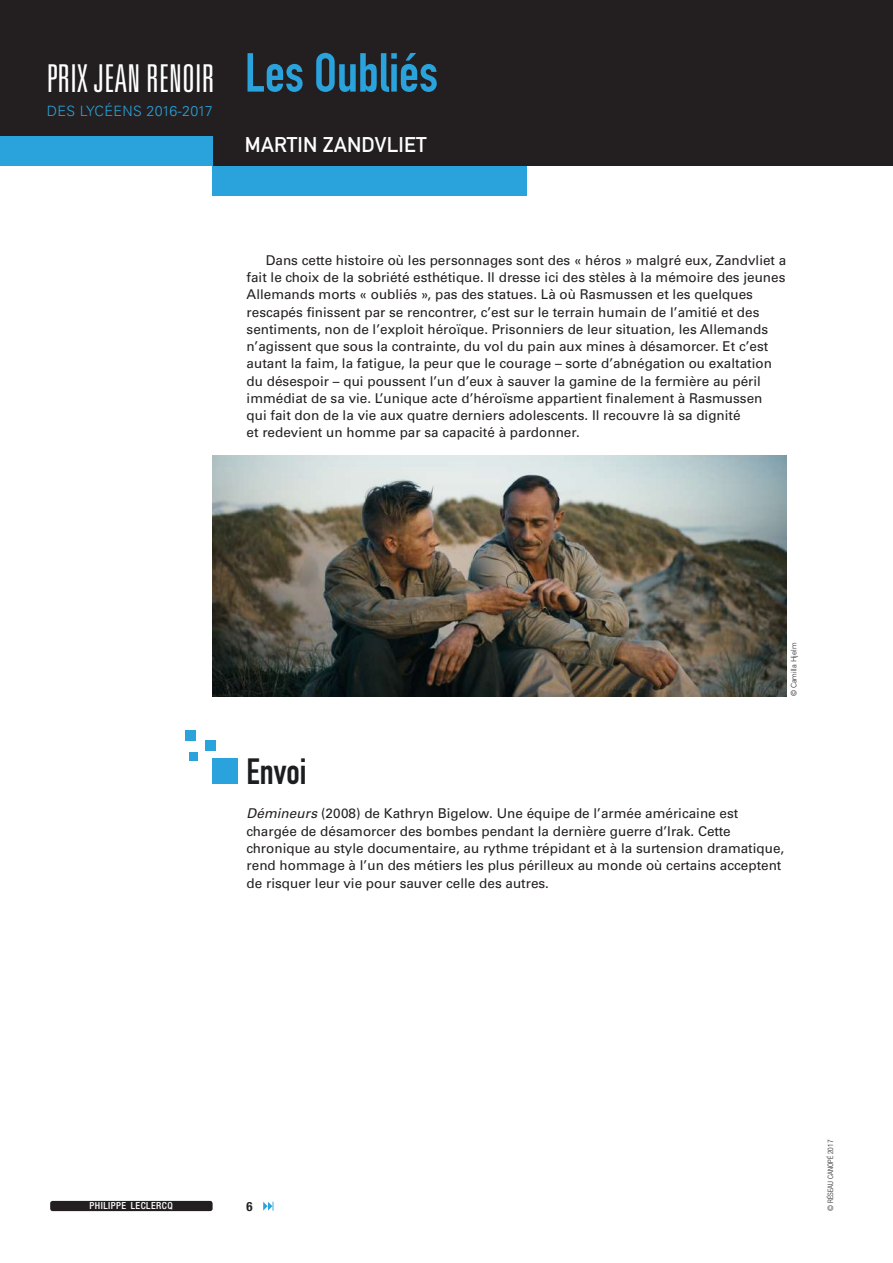
<style>
.page{position:relative;width:893px;height:1263px;background:#fff}
.page>*{position:absolute;margin:0;border:0;box-sizing:border-box;transform-origin:0 0}
.t1{font:54px "DIN Engschrift Std";color:#2aa2db}
.t2{font:300 ultra-condensed 38.4px "Univers LT Std";letter-spacing:.005em;color:#fff}
.t3{font:36px "DIN Engschrift Std";color:#1b1d1f}
.t4{font:21px "DIN Mittelschrift Std";letter-spacing:.01em;color:#fff}
.t5{font:300 14.25px "Univers LT Std";letter-spacing:.025em;color:#2aa2db}
.t6{font:13.5px/17.2px "Univers LT Std";color:#231f20}
.t7{font:700 condensed 12.75px "Helvetica Neue LT Std";color:#231f20}
.t8{font:500 condensed 9.75px "Helvetica Neue LT Std";letter-spacing:.05em;color:#fff}
.t9{font:300 condensed 7.5px "Helvetica Neue LT Std";letter-spacing:.01em;color:#231f20}
.t10{font:300 7.5px "Univers LT Std";color:#231f20}
.s1{font-style:italic}
</style>
<div class="page">
<svg style="left:263px;top:1202px;width:10px;height:8px"></svg>
<div style="left:50px;top:1201px;width:163px;height:10px;background:#231f20;border-radius:3px"></div>
<img style="left:213px;top:456px;width:574px;height:240px">
<div style="left:206px;top:740px;width:10px;height:11px;background:#2aa2db"></div>
<div style="left:185px;top:730px;width:11px;height:10px;background:#2aa2db"></div>
<div style="left:190px;top:752px;width:8px;height:8px;background:#2aa2db"></div>
<div style="left:213px;top:758px;width:25px;height:26px;background:#2aa2db"></div>
<div style="left:0;top:0;width:893px;height:166px;background:#231f20"></div>
<div style="left:0;top:136px;width:213px;height:30px;background:#2aa2db"></div>
<div style="left:213px;top:166px;width:314px;height:30px;background:#2aa2db"></div>
<h2 class="t2" style="left:47px;top:58px;width:169px">PRIX JEAN RENOIR</h2>
<p class="t5" style="left:47px;top:102px;width:168px">DES LYCÉENS 2016-2017</p>
<h1 class="t1" style="left:245px;top:41px;width:195px">Les Oubliés</h1>
<h3 class="t4" style="left:245px;top:132px;width:183px">MARTIN ZANDVLIET</h3>
<p class="t6" style="left:247px;top:252px;width:541px;text-indent:19px">Dans cette histoire où les personnages sont des « héros » malgré eux, Zandvliet a fait le choix de la sobriété esthétique. Il dresse ici des stèles à la mémoire des jeunes Allemands morts « oubliés », pas des statues. Là où Rasmussen et les quelques rescapés finissent par se rencontrer, c’est sur le terrain humain de l’amitié et des sentiments, non de l’exploit héroïque. Prisonniers de leur situation, les Allemands n’agissent que sous la contrainte, du vol du pain aux mines à désamorcer. Et c’est autant la faim, la fatigue, la peur que le courage – sorte d’abnégation ou exaltation du désespoir – qui poussent l’un d’eux à sauver la gamine de la fermière au péril immédiat de sa vie. L’unique acte d’héroïsme appartient finalement à Rasmussen<br>qui fait don de la vie aux quatre derniers adolescents. Il recouvre là sa dignité<br>et redevient un homme par sa capacité à pardonner.</p>
<p class="t10" style="left:789px;top:696px;width:55px;rotate:-90deg">© Camilla Hjelm</p>
<h3 class="t3" style="left:247px;top:750px;width:61px">Envoi</h3>
<p class="t6" style="left:247px;top:805px;width:539px"><span class="s1">Démineurs</span> (2008) de Kathryn Bigelow. Une équipe de l’armée américaine est chargée de désamorcer des bombes pendant la dernière guerre d’Irak. Cette chronique au style documentaire, au rythme trépidant et à la surtension dramatique, rend hommage à l’un des métiers les plus périlleux au monde où certains acceptent de risquer leur vie pour sauver celle des autres.</p>
<p class="t8" style="left:89px;top:1200px;width:85px">PHILIPPE LECLERCQ</p>
<p class="t7" style="left:247px;top:1198px;width:8px">6</p>
<p class="t9" style="left:826px;top:1211px;width:73px;rotate:-90deg">© RÉSEAU CANOPÉ 2017</p>
</div>
